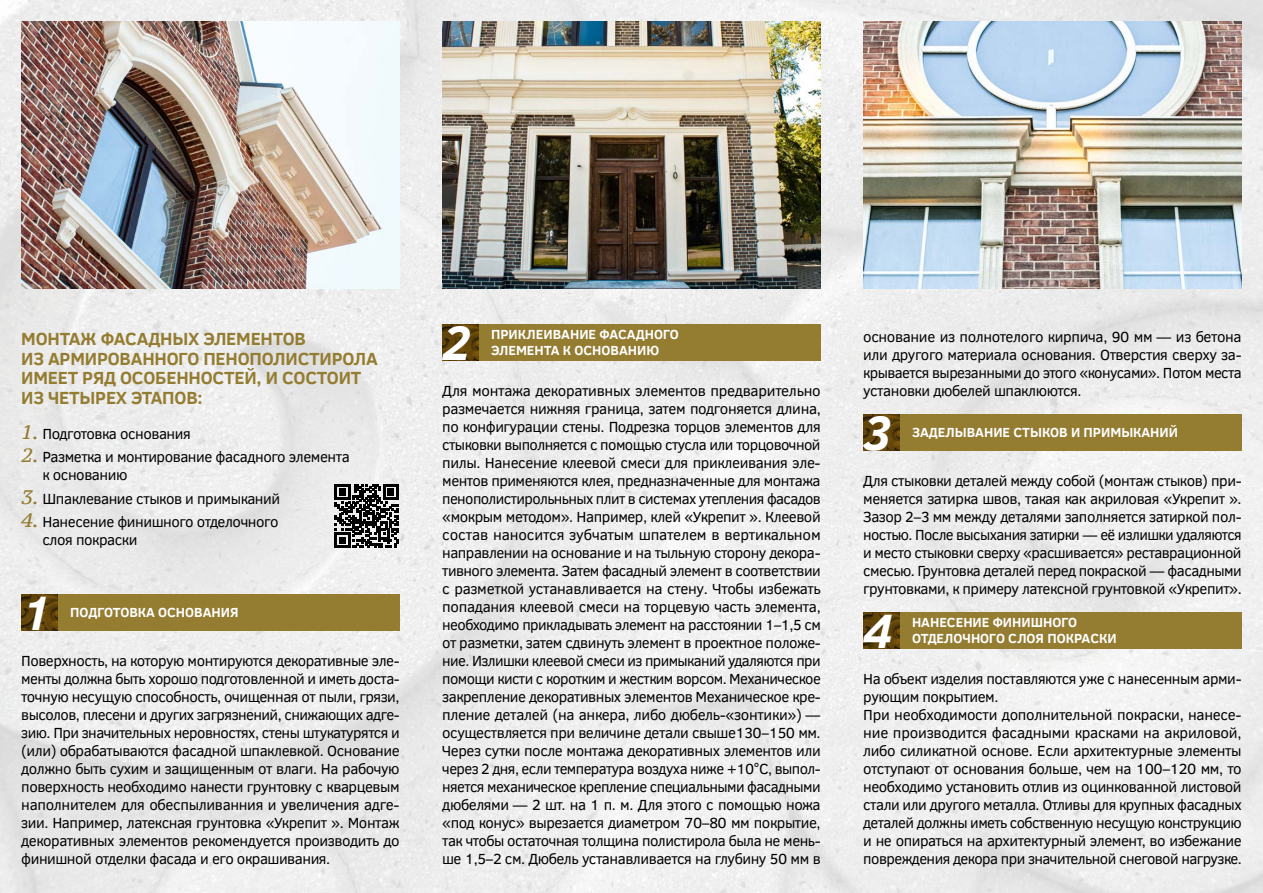
<style>
.page{position:relative;width:1263px;height:893px;background:#fff}
.page>*{position:absolute;margin:0;border:0;box-sizing:border-box;transform-origin:0 0}
.t1{font:italic 700 49.5px "Clear Sans";color:#fff}
.t2{font:700 18px/19.5px "Clear Sans";letter-spacing:-.01em;color:#947c31}
.t3{font:15px/18px "Clear Sans";letter-spacing:-.03em;color:#000;text-align:justify}
.t4{font:700 13.5px/16.2px "Clear Sans";color:#fff}
.s1{font-family:"PT Serif Caption";font-style:italic;font-size:19.5px;color:#947c31}
</style>
<div class="page">
<img style="left:0;top:0;width:1263px;height:893px">
<svg style="left:335px;top:484px;width:63px;height:64px"></svg>
<div style="left:21px;top:594px;width:379px;height:36px;background:#947c31"></div>
<div style="left:442px;top:324px;width:379px;height:36px;background:#947c31"></div>
<div style="left:863px;top:414px;width:379px;height:36px;background:#947c31"></div>
<div style="left:863px;top:612px;width:379px;height:36px;background:#947c31"></div>
<img style="left:21px;top:594px;width:36px;height:36px">
<img style="left:442px;top:324px;width:36px;height:36px">
<img style="left:863px;top:414px;width:36px;height:36px">
<img style="left:863px;top:612px;width:36px;height:36px">
<img style="left:863px;top:21px;width:379px;height:267px">
<img style="left:442px;top:21px;width:379px;height:267px">
<img style="left:21px;top:21px;width:379px;height:267px">
<p class="t2" style="left:21px;top:328px;width:358px">МОНТАЖ ФАСАДНЫХ ЭЛЕМЕНТОВ<br>ИЗ АРМИРОВАННОГО ПЕНОПОЛИСТИРОЛА<br>ИМЕЕТ РЯД ОСОБЕННОСТЕЙ, И СОСТОИТ<br>ИЗ ЧЕТЫРЕХ ЭТАПОВ:</p>
<p class="t3" style="left:21px;top:425px;width:171px"><span class="s1">1.</span> Подготовка основания</p>
<p class="t3" style="left:42px;top:448px;width:309px;text-indent:-21px"><span class="s1">2.</span> Разметка и монтирование фасадного элемента к основанию</p>
<p class="t3" style="left:21px;top:490px;width:260px"><span class="s1">3.</span> Шпаклевание стыков и примыканий</p>
<p class="t3" style="left:42px;top:513px;width:238px;text-indent:-21px"><span class="s1">4.</span> Нанесение финишного отделочного слоя покраски</p>
<p class="t1" style="left:21px;top:577px;width:32px">1</p>
<p class="t4" style="left:70px;top:604px;width:170px">ПОДГОТОВКА ОСНОВАНИЯ</p>
<p class="t3" style="left:21px;top:652px;width:380px">Поверхность, на которую монтируются декоративные эле&shy;менты должна быть хорошо подготовленной и иметь доста&shy;точную несущую способность, очищенная от пыли, грязи, высолов, плесени и других загрязнений, снижающих адге&shy;зию. При значительных неровностях, стены штукатурятся и (или) обрабатываются фасадной шпаклевкой. Основание должно быть сухим и защищенным от влаги. На рабочую поверхность необходимо нанести грунтовку с кварцевым наполнителем для обеспыливанния и увеличения адге&shy;зии. Например, латексная грунтовка «Укрепит ». Монтаж декоративных элементов рекомендуется производить до финишной отделки фасада и его окрашивания.</p>
<p class="t1" style="left:442px;top:307px;width:30px">2</p>
<p class="t4" style="left:491px;top:326px;width:189px">ПРИКЛЕИВАНИЕ ФАСАДНОГО<br>ЭЛЕМЕНТА К ОСНОВАНИЮ</p>
<p class="t3" style="left:442px;top:382px;width:380px">Для монтажа декоративных элементов предварительно размечается нижняя граница, затем подгоняется длина, по конфигурации стены. Подрезка торцов элементов для стыковки выполняется с помощью стусла или торцовочной пилы. Нанесение клеевой смеси для приклеивания эле&shy;ментов применяются клея, предназначенные для монтажа пенополистирольньных плит в системах утепления фасадов «мокрым методом». Например, клей «Укрепит ». Клеевой состав наносится зубчатым шпателем в вертикальном направлении на основание и на тыльную сторону декора&shy;тивного элемента. Затем фасадный элемент в соответствии с разметкой устанавливается на стену. Чтобы избежать попадания клеевой смеси на торцевую часть элемента, необходимо прикладывать элемент на расстоянии 1–1,5 см от разметки, затем сдвинуть элемент в проектное положе&shy;ние. Излишки клеевой смеси из примыканий удаляются при помощи кисти с коротким и жестким ворсом. Механическое закрепление декоративных элементов Механическое кре&shy;пление деталей (на анкера, либо дюбель-«зонтики») — осуществляется при величине детали свыше130–150 мм.<br>Через сутки после монтажа декоративных элементов или через 2 дня, если температура воздуха ниже +10°С, выпол&shy;няется механическое крепление специальными фасадными дюбелями — 2 шт. на 1 п. м. Для этого с помощью ножа «под конус» вырезается диаметром 70–80 мм покрытие, так чтобы остаточная толщина полистирола была не мень&shy;ше 1,5–2 см. Дюбель устанавливается на глубину 50 мм в</p>
<p class="t3" style="left:863px;top:328px;width:380px">основание из полнотелого кирпича, 90 мм — из бетона или другого материала основания. Отверстия сверху за&shy;крывается вырезанными до этого «конусами». Потом места установки дюбелей шпаклюются.</p>
<p class="t1" style="left:863px;top:397px;width:30px">3</p>
<p class="t4" style="left:912px;top:424px;width:268px">ЗАДЕЛЫВАНИЕ СТЫКОВ И ПРИМЫКАНИЙ</p>
<p class="t3" style="left:863px;top:472px;width:380px">Для стыковки деталей между собой (монтаж стыков) при&shy;меняется затирка швов, такая как акриловая «Укрепит ».<br>Зазор 2–3 мм между деталями заполняется затиркой пол&shy;ностью. После высыхания затирки — её излишки удаляются и место стыковки сверху «расшивается» реставрационной смесью. Грунтовка деталей перед покраской — фасадными грунтовками, к примеру латексной грунтовкой «Укрепит».</p>
<p class="t1" style="left:863px;top:595px;width:32px">4</p>
<p class="t4" style="left:912px;top:614px;width:167px">НАНЕСЕНИЕ ФИНИШНОГО</p>
<p class="t4" style="left:912px;top:630px;width:206px">ОТДЕЛОЧНОГО СЛОЯ ПОКРАСКИ</p>
<p class="t3" style="left:863px;top:670px;width:380px">На объект изделия поставляются уже с нанесенным арми&shy;рующим покрытием.</p>
<p class="t3" style="left:863px;top:706px;width:380px">При необходимости дополнительной покраски, нанесе&shy;ние производится фасадными красками на акриловой, либо силикатной основе. Если архитектурные элементы отступают от основания больше, чем на 100–120 мм, то необходимо установить отлив из оцинкованной листовой стали или другого металла. Отливы для крупных фасадных деталей должны иметь собственную несущую конструкцию и не опираться на архитектурный элемент, во избежание повреждения декора при значительной снеговой нагрузке.</p>
</div>
